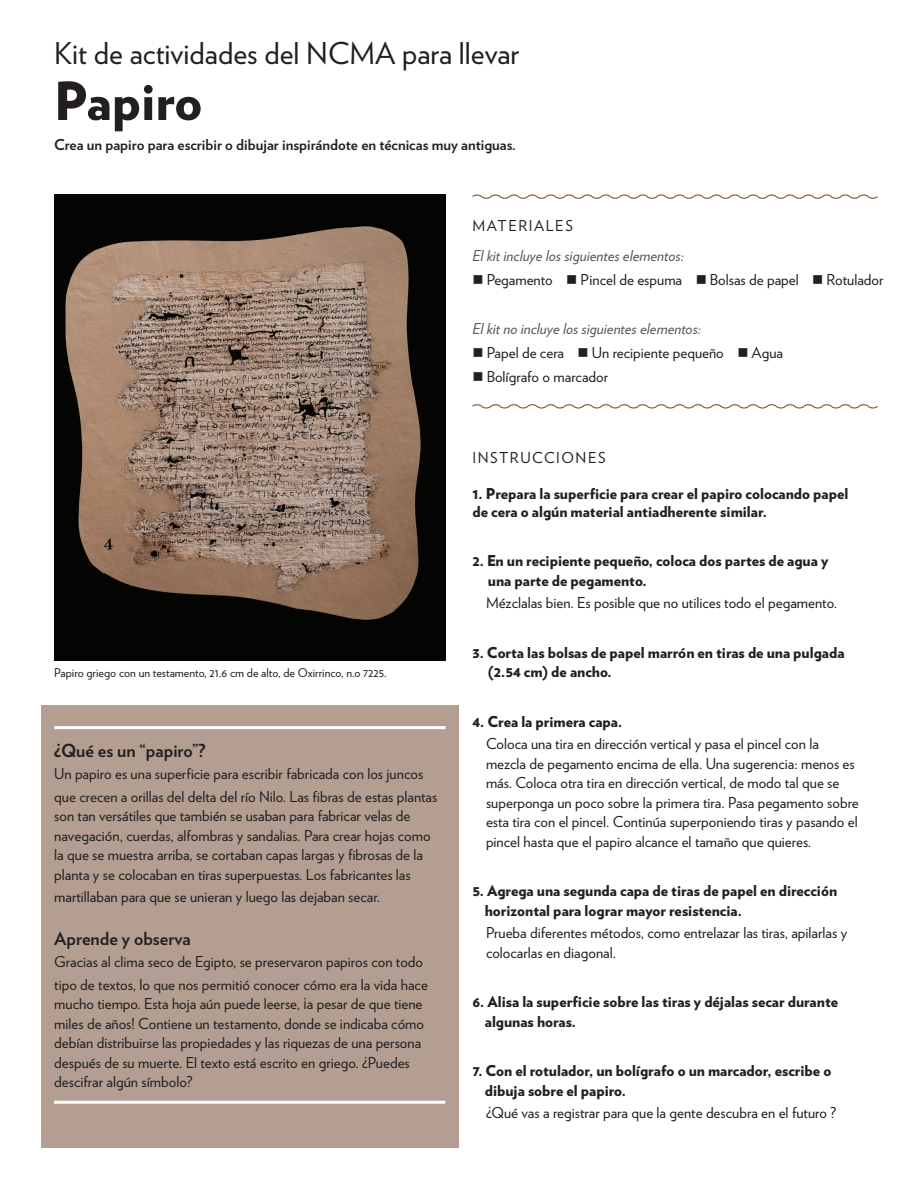
<style>
.page{position:relative;width:918px;height:1188px;background:#fff}
.page>*{position:absolute;margin:0;border:0;box-sizing:border-box;transform-origin:0 0}
.t1{font:900 52.5px "Verlag";color:#231f20}
.t2{font:30px "Verlag";color:#231f20}
.t3{font:700 18px "Verlag";color:#231f20}
.t4{font:15px/19.5px "Verlag";color:#231f20}
.t5{font:900 15px/19.5px "Verlag";color:#231f20}
.t6{font:italic 15px "Verlag";color:#57585a}
.t7{font:700 15px "Verlag";color:#231f20}
.t8{font:15px "Verlag";letter-spacing:.1em;color:#231f20}
.t9{font:12px "Verlag";color:#231f20}
</style>
<div class="page">
<div style="left:41px;top:705px;width:418px;height:443px;background:#b39e91"></div>
<img style="left:54px;top:194px;width:391px;height:467px">
<hr style="left:54px;top:726px;width:392px;height:3px;background:#fff">
<hr style="left:54px;top:1101px;width:391px;height:3px;background:#fff">
<svg style="left:472px;top:194px;width:406px;height:5px"></svg>
<svg style="left:472px;top:404px;width:406px;height:5px"></svg>
<h2 class="t2" style="left:54px;top:31px;width:467px">Kit de actividades del NCMA para llevar</h2>
<h1 class="t1" style="left:54px;top:58px;width:150px">Papiro</h1>
<p class="t7" style="left:54px;top:133px;width:464px">Crea un papiro para escribir o dibujar inspirándote en técnicas muy antiguas.</p>
<p class="t9" style="left:54px;top:664px;width:334px">Papiro griego con un testamento, 21.6 cm de alto, de Oxirrinco, n.o 7225.</p>
<p class="t3" style="left:54px;top:736px;width:153px">¿Qué es un “papiro”?</p>
<p class="t4" style="left:54px;top:762px;width:385px;line-height:22.5px">Un papiro es una superficie para escribir fabricada con los juncos que crecen a orillas del delta del río Nilo. Las fibras de estas plantas</p>
<p class="t4" style="left:54px;top:806px;width:378px">son tan versátiles que también se usaban para fabricar velas de navegación, cuerdas, alfombras y sandalias. Para crear hojas como la que se muestra arriba, se cortaban capas largas y fibrosas de la planta y se colocaban en tiras superpuestas. Los fabricantes las</p>
<p class="t4" style="left:54px;top:886px;width:328px">martillaban para que se unieran y luego las dejaban secar.</p>
<p class="t3" style="left:54px;top:924px;width:138px">Aprende y observa</p>
<p class="t4" style="left:54px;top:950px;width:375px;line-height:22.5px">Gracias al clima seco de Egipto, se preservaron papiros con todo tipo de textos, lo que nos permitió conocer cómo era la vida hace</p>
<p class="t4" style="left:54px;top:993px;width:371px">mucho tiempo. Esta hoja aún puede leerse, ¡a pesar de que tiene miles de años! Contiene un testamento, donde se indicaba cómo debían distribuirse las propiedades y las riquezas de una persona después de su muerte. El texto está escrito en griego. ¿Puedes descifrar algún símbolo?</p>
<p class="t8" style="left:472px;top:214px;width:102px">MATERIALES</p>
<p class="t6" style="left:472px;top:244px;width:213px">El kit incluye los siguientes elementos:</p>
<p class="t4" style="left:472px;top:269px;width:413px">■ Pegamento ■ Pincel de espuma ■ Bolsas de papel ■ Rotulador</p>
<p class="t6" style="left:472px;top:317px;width:230px">El kit no incluye los siguientes elementos:</p>
<p class="t4" style="left:472px;top:342px;width:312px">■ Papel de cera ■ Un recipiente pequeño ■ Agua</p>
<p class="t4" style="left:472px;top:366px;width:137px">■ Bolígrafo o marcador</p>
<p class="t8" style="left:472px;top:446px;width:135px">INSTRUCCIONES</p>
<p class="t5" style="left:472px;top:483px;width:378px;line-height:18px">1. Prepara la superficie para crear el papiro colocando papel de cera o algún material antiadherente similar.</p>
<p class="t5" style="left:488px;top:550px;width:342px;text-indent:-15px">2. En un recipiente pequeño, coloca dos partes de agua y una parte de pegamento.</p>
<p class="t4" style="left:486px;top:592px;width:352px">Mézclalas bien. Es posible que no utilices todo el pegamento.</p>
<p class="t5" style="left:488px;top:642px;width:358px;text-indent:-15px">3. Corta las bolsas de papel marrón en tiras de una pulgada (2.54 cm) de ancho.</p>
<p class="t5" style="left:472px;top:711px;width:151px">4. Crea la primera capa.</p>
<p class="t4" style="left:486px;top:733px;width:374px">Coloca una tira en dirección vertical y pasa el pincel con la mezcla de pegamento encima de ella. Una sugerencia: menos es más. Coloca otra tira en dirección vertical, de modo tal que se superponga un poco sobre la primera tira. Pasa pegamento sobre esta tira con el pincel. Continúa superponiendo tiras y pasando el pincel hasta que el papiro alcance el tamaño que quieres.</p>
<p class="t5" style="left:485px;top:880px;width:354px;text-indent:-12px">5. Agrega una segunda capa de tiras de papel en dirección horizontal para lograr mayor resistencia.</p>
<p class="t4" style="left:486px;top:922px;width:363px">Prueba diferentes métodos, como entrelazar las tiras, apilarlas y colocarlas en diagonal.</p>
<p class="t5" style="left:485px;top:991px;width:355px;text-indent:-12px">6. Alisa la superficie sobre las tiras y déjalas secar durante algunas horas.</p>
<p class="t5" style="left:485px;top:1060px;width:348px;text-indent:-12px">7. Con el rotulador, un bolígrafo o un marcador, escribe o dibuja sobre el papiro.</p>
<p class="t4" style="left:486px;top:1102px;width:352px">¿Qué vas a registrar para que la gente descubra en el futuro ?</p>
</div>
